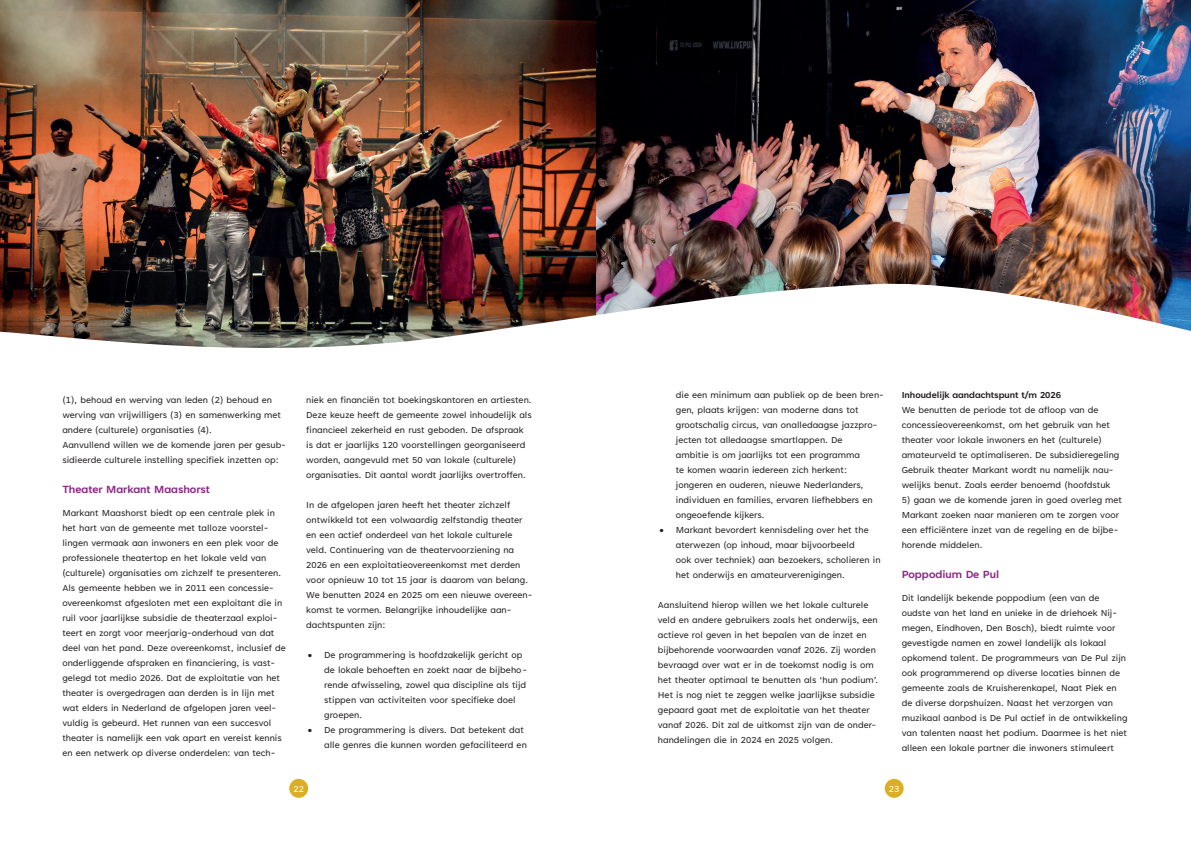
<style>
.page{position:relative;width:1191px;height:842px;background:#fff}
.page>*{position:absolute;margin:0;border:0;box-sizing:border-box;transform-origin:0 0}
.t1{font:700 12px "Tenorite";color:#8a2885}
.t2{font:10px/15px "Tenorite";color:#231f20}
.t3{font:700 10px "Tenorite";color:#231f20}
.t4{font:10px "Tenorite";color:#fff}
.s1{font-size:18px}
</style>
<div class="page">
<img style="left:595px;top:0;width:596px;height:278px">
<img style="left:0;top:0;width:595px;height:278px">
<img style="left:0;top:278px;width:1191px;height:70px">
<div style="left:884px;top:779px;width:19px;height:19px;background:#dcae26;border-radius:50%"></div>
<div style="left:289px;top:779px;width:19px;height:19px;background:#dcae26;border-radius:50%"></div>
<p class="t2" style="left:62px;top:393px;width:225px">(1), behoud en werving van leden (2) behoud en werving van vrijwilligers (3) en samenwerking met andere (culturele) organisaties (4).<br>Aanvullend willen we de komende jaren per gesub&shy;sidieerde culturele instelling specifiek inzetten op:</p>
<p class="t1" style="left:62px;top:483px;width:149px">Theater Markant Maashorst</p>
<p class="t2" style="left:62px;top:506px;width:225px">Markant Maashorst biedt op een centrale plek in het hart van de gemeente met talloze voorstel&shy;lingen vermaak aan inwoners en een plek voor de professionele theatertop en het lokale veld van (culturele) organisaties om zichzelf te presenteren.<br>Als gemeente hebben we in 2011 een concessie&shy;overeenkomst afgesloten met een exploitant die in ruil voor jaarlijkse subsidie de theaterzaal exploi&shy;teert en zorgt voor meerjarig-onderhoud van dat deel van het pand. Deze overeenkomst, inclusief de onderliggende afspraken en financiering, is vast&shy;gelegd tot medio 2026. Dat de exploitatie van het theater is overgedragen aan derden is in lijn met wat elders in Nederland de afgelopen jaren veel&shy;vuldig is gebeurd. Het runnen van een succesvol theater is namelijk een vak apart en vereist kennis en een netwerk op diverse onderdelen: van tech-</p>
<p class="t2" style="left:306px;top:393px;width:227px">niek en financiën tot boekingskantoren en artiesten.<br>Deze keuze heeft de gemeente zowel inhoudelijk als financieel zekerheid en rust geboden. De afspraak is dat er jaarlijks 120 voorstellingen georganiseerd worden, aangevuld met 50 van lokale (culturele) organisaties. Dit aantal wordt jaarlijks overtroffen.</p>
<p class="t2" style="left:306px;top:498px;width:228px">In de afgelopen jaren heeft het theater zichzelf ontwikkeld tot een volwaardig zelfstandig theater en een actief onderdeel van het lokale culturele veld. Continuering van de theatervoorziening na 2026 en een exploitatieovereenkomst met derden voor opnieuw 10 tot 15 jaar is daarom van belang.<br>We benutten 2024 en 2025 om een nieuwe overeen&shy;komst te vormen. Belangrijke inhoudelijke aan&shy;dachtspunten zijn:</p>
<p class="t2" style="left:324px;top:648px;width:204px;text-indent:-18px"><span class="s1">•</span> De programmering is hoofdzakelijk gericht op de lokale behoeften en zoekt naar de bijbeho&shy;rende afwisseling, zowel qua discipline als tijd stippen van activiteiten voor specifieke doel groepen.</p>
<p class="t2" style="left:306px;top:723px;width:222px;text-align:right"><span class="s1">•</span> De programmering is divers. Dat betekent dat alle genres die kunnen worden gefaciliteerd en</p>
<p class="t2" style="left:676px;top:388px;width:209px">die een minimum aan publiek op de been bren&shy;gen, plaats krijgen: van moderne dans tot grootschalig circus, van onalledaagse jazzpro&shy;jecten tot alledaagse smartlappen. De<br>ambitie is om jaarlijks tot een programma<br>te komen waarin iedereen zich herkent: jongeren en ouderen, nieuwe Nederlanders, individuen en families, ervaren liefhebbers en ongeoefende kijkers.</p>
<p class="t2" style="left:676px;top:523px;width:206px;text-indent:-18px"><span class="s1">•</span> Markant bevordert kennisdeling over het the aterwezen (op inhoud, maar bijvoorbeeld<br>ook over techniek) aan bezoekers, scholieren in het onderwijs en amateurverenigingen.</p>
<p class="t2" style="left:658px;top:598px;width:222px">Aansluitend hierop willen we het lokale culturele veld en andere gebruikers zoals het onderwijs, een actieve rol geven in het bepalen van de inzet en bijbehorende voorwaarden vanaf 2026. Zij worden bevraagd over wat er in de toekomst nodig is om het theater optimaal te benutten als ‘hun podium’.<br>Het is nog niet te zeggen welke jaarlijkse subsidie gepaard gaat met de exploitatie van het theater vanaf 2026. Dit zal de uitkomst zijn van de onder&shy;handelingen die in 2024 en 2025 volgen.</p>
<p class="t3" style="left:901px;top:390px;width:161px">Inhoudelijk aandachtspunt t/m 2026</p>
<p class="t2" style="left:901px;top:403px;width:219px">We benutten de periode tot de afloop van de concessieovereenkomst, om het gebruik van het theater voor lokale inwoners en het (culturele) amateurveld te optimaliseren. De subsidieregeling Gebruik theater Markant wordt nu namelijk nau&shy;welijks benut. Zoals eerder benoemd (hoofdstuk</p>
<p class="t2" style="left:901px;top:493px;width:222px">5) gaan we de komende jaren in goed overleg met Markant zoeken naar manieren om te zorgen voor een efficiëntere inzet van de regeling en de bijbe&shy;horende middelen.</p>
<p class="t1" style="left:901px;top:568px;width:99px">Poppodium De Pul</p>
<p class="t2" style="left:901px;top:591px;width:227px">Dit landelijk bekende poppodium (een van de oudste van het land en unieke in de driehoek Nij&shy;megen, Eindhoven, Den Bosch), biedt ruimte voor gevestigde namen en zowel landelijk als lokaal opkomend talent. De programmeurs van De Pul zijn ook programmerend op diverse locaties binnen de gemeente zoals de Kruisherenkapel, Naat Piek en de diverse dorpshuizen. Naast het verzorgen van muzikaal aanbod is De Pul actief in de ontwikkeling van talenten naast het podium. Daarmee is het niet alleen een lokale partner die inwoners stimuleert</p>
<p class="t4" style="left:293px;top:783px;width:12px">22</p>
<p class="t4" style="left:889px;top:783px;width:12px">23</p>
</div>
